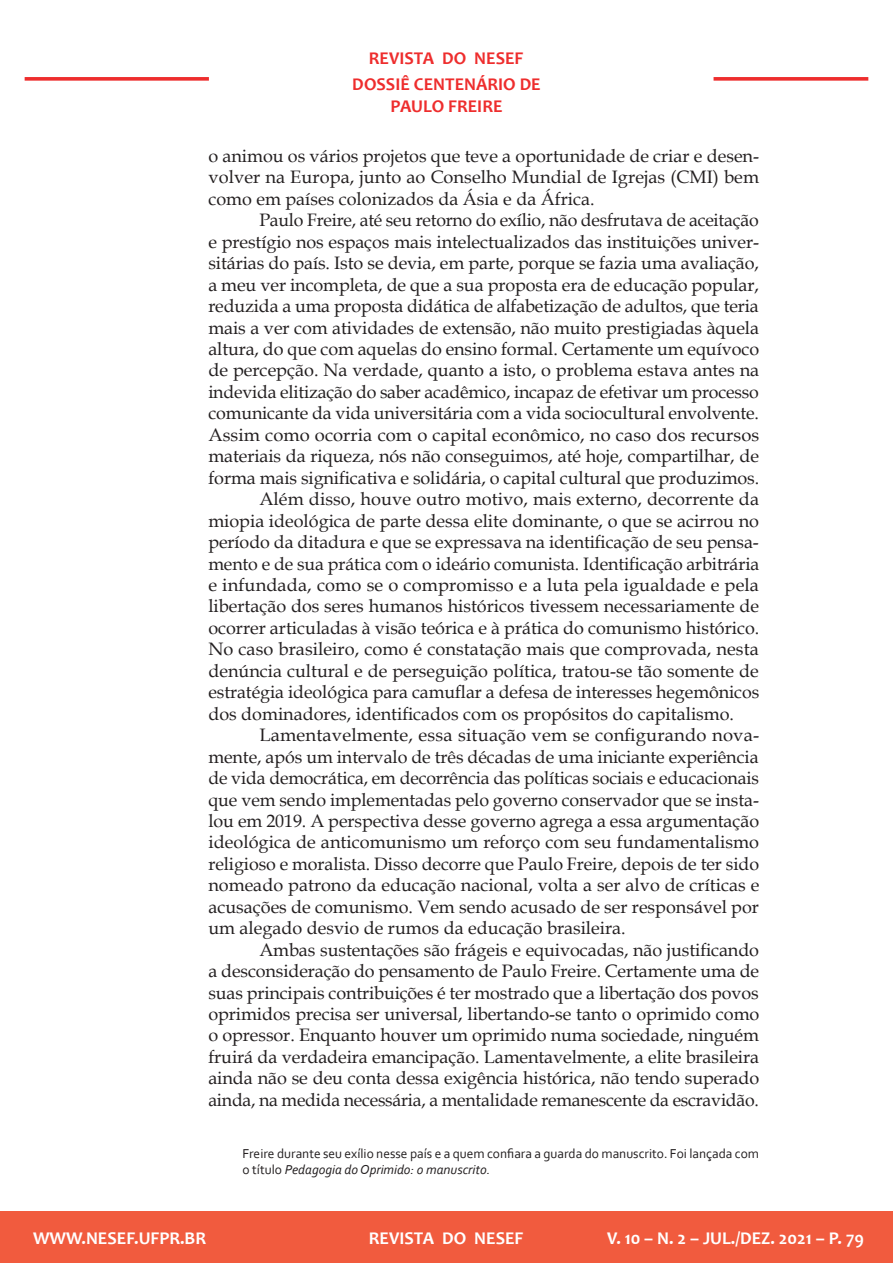
<style>
.page{position:relative;width:893px;height:1263px;background:#fff}
.page>*{position:absolute;margin:0;border:0;box-sizing:border-box;transform-origin:0 0}
.t1{font:18px/21.5px "Book Antiqua";letter-spacing:-.005em;color:#231f20;text-align:justify}
.t2{font:700 18px "Candara";color:#fff}
.t3{font:700 18px/25.8px "Candara";color:#ee2d2d;text-align:center}
.t4{font:13.5px/15.8px "Corbel";color:#231f20}
.s1{font-style:italic}
</style>
<div class="page">
<div style="left:0;top:1212px;width:893px;height:51px;background:#f15b3e"></div>
<svg style="left:25px;top:77px;width:184px;height:4px"></svg>
<svg style="left:713px;top:77px;width:155px;height:4px"></svg>
<p class="t3" style="left:352px;top:45px;width:190px">REVISTA DO NESEF<br>DOSSIÊ CENTENÁRIO DE</p>
<p class="t3" style="left:390px;top:93px;width:114px">PAULO FREIRE</p>
<p class="t1" style="left:208px;top:145px;width:552px">o animou os vários projetos que teve a oportunidade de criar e desen&shy;volver na Europa, junto ao Conselho Mundial de Igrejas (CMI) bem como em países colonizados da Ásia e da África.</p>
<p class="t1" style="left:259px;top:209px;width:501px">Paulo Freire, até seu retorno do exílio, não desfrutava de aceitação</p>
<p class="t1" style="left:208px;top:230px;width:552px">e prestígio nos espaços mais intelectualizados das instituições univer-</p>
<p class="t1" style="left:208px;top:252px;width:552px">sitárias do país. Isto se devia, em parte, porque se fazia uma avaliação,</p>
<p class="t1" style="left:208px;top:273px;width:552px">a meu ver incompleta, de que a sua proposta era de educação popular,</p>
<p class="t1" style="left:208px;top:295px;width:552px">reduzida a uma proposta didática de alfabetização de adultos, que teria</p>
<p class="t1" style="left:208px;top:316px;width:552px">mais a ver com atividades de extensão, não muito prestigiadas àquela</p>
<p class="t1" style="left:208px;top:338px;width:552px">altura, do que com aquelas do ensino formal. Certamente um equívoco</p>
<p class="t1" style="left:208px;top:359px;width:552px">de percepção. Na verdade, quanto a isto, o problema estava antes na</p>
<p class="t1" style="left:208px;top:381px;width:552px">indevida elitização do saber acadêmico, incapaz de efetivar um processo</p>
<p class="t1" style="left:208px;top:402px;width:552px">comunicante da vida universitária com a vida sociocultural envolvente.</p>
<p class="t1" style="left:208px;top:424px;width:552px">Assim como ocorria com o capital econômico, no caso dos recursos</p>
<p class="t1" style="left:208px;top:445px;width:552px">materiais da riqueza, nós não conseguimos, até hoje, compartilhar, de</p>
<p class="t1" style="left:208px;top:466px;width:552px">forma mais significativa e solidária, o capital cultural que produzimos.</p>
<p class="t1" style="left:259px;top:488px;width:501px">Além disso, houve outro motivo, mais externo, decorrente da</p>
<p class="t1" style="left:208px;top:509px;width:552px">miopia ideológica de parte dessa elite dominante, o que se acirrou no</p>
<p class="t1" style="left:208px;top:531px;width:552px">período da ditadura e que se expressava na identificação de seu pensa-</p>
<p class="t1" style="left:208px;top:552px;width:552px">mento e de sua prática com o ideário comunista. Identificação arbitrária</p>
<p class="t1" style="left:208px;top:574px;width:552px">e infundada, como se o compromisso e a luta pela igualdade e pela</p>
<p class="t1" style="left:208px;top:595px;width:552px">libertação dos seres humanos históricos tivessem necessariamente de</p>
<p class="t1" style="left:208px;top:617px;width:552px">ocorrer articuladas à visão teórica e à prática do comunismo histórico.</p>
<p class="t1" style="left:208px;top:638px;width:552px">No caso brasileiro, como é constatação mais que comprovada, nesta</p>
<p class="t1" style="left:208px;top:659px;width:552px">denúncia cultural e de perseguição política, tratou-se tão somente de</p>
<p class="t1" style="left:208px;top:681px;width:552px">estratégia ideológica para camuflar a defesa de interesses hegemônicos</p>
<p class="t1" style="left:208px;top:702px;width:527px">dos dominadores, identificados com os propósitos do capitalismo.</p>
<p class="t1" style="left:259px;top:724px;width:501px">Lamentavelmente, essa situação vem se configurando nova-</p>
<p class="t1" style="left:208px;top:745px;width:552px">mente, após um intervalo de três décadas de uma iniciante experiência</p>
<p class="t1" style="left:208px;top:767px;width:552px">de vida democrática, em decorrência das políticas sociais e educacionais</p>
<p class="t1" style="left:208px;top:788px;width:552px">que vem sendo implementadas pelo governo conservador que se insta-</p>
<p class="t1" style="left:208px;top:810px;width:552px">lou em 2019. A perspectiva desse governo agrega a essa argumentação</p>
<p class="t1" style="left:208px;top:831px;width:552px">ideológica de anticomunismo um reforço com seu fundamentalismo</p>
<p class="t1" style="left:208px;top:853px;width:552px">religioso e moralista. Disso decorre que Paulo Freire, depois de ter sido</p>
<p class="t1" style="left:208px;top:874px;width:552px">nomeado patrono da educação nacional, volta a ser alvo de críticas e</p>
<p class="t1" style="left:208px;top:895px;width:552px">acusações de comunismo. Vem sendo acusado de ser responsável por</p>
<p class="t1" style="left:208px;top:917px;width:419px">um alegado desvio de rumos da educação brasileira.</p>
<p class="t1" style="left:259px;top:938px;width:501px">Ambas sustentações são frágeis e equivocadas, não justificando</p>
<p class="t1" style="left:208px;top:960px;width:552px">a desconsideração do pensamento de Paulo Freire. Certamente uma de</p>
<p class="t1" style="left:208px;top:981px;width:552px">suas principais contribuições é ter mostrado que a libertação dos povos</p>
<p class="t1" style="left:208px;top:1003px;width:552px">oprimidos precisa ser universal, libertando-se tanto o oprimido como</p>
<p class="t1" style="left:208px;top:1024px;width:552px">o opressor. Enquanto houver um oprimido numa sociedade, ninguém</p>
<p class="t1" style="left:208px;top:1046px;width:552px">fruirá da verdadeira emancipação. Lamentavelmente, a elite brasileira</p>
<p class="t1" style="left:208px;top:1067px;width:552px">ainda não se deu conta dessa exigência histórica, não tendo superado</p>
<p class="t1" style="left:208px;top:1088px;width:552px">ainda, na medida necessária, a mentalidade remanescente da escravidão.</p>
<p class="t4" style="left:242px;top:1145px;width:518px">Freire durante seu exílio nesse país e a quem confiara a guarda do manuscrito. Foi lançada com o título <span class="s1">Pedagogia do Oprimido: o manuscrito.</span></p>
<p class="t2" style="left:33px;top:1227px;width:175px">WWW.NESEF.UFPR.BR</p>
<p class="t2" style="left:369px;top:1227px;width:156px">REVISTA DO NESEF</p>
<p class="t2" style="left:607px;top:1227px;width:258px">V. 10 – N. 2 – JUL./DEZ. 2021 – P. 79</p>
</div>
